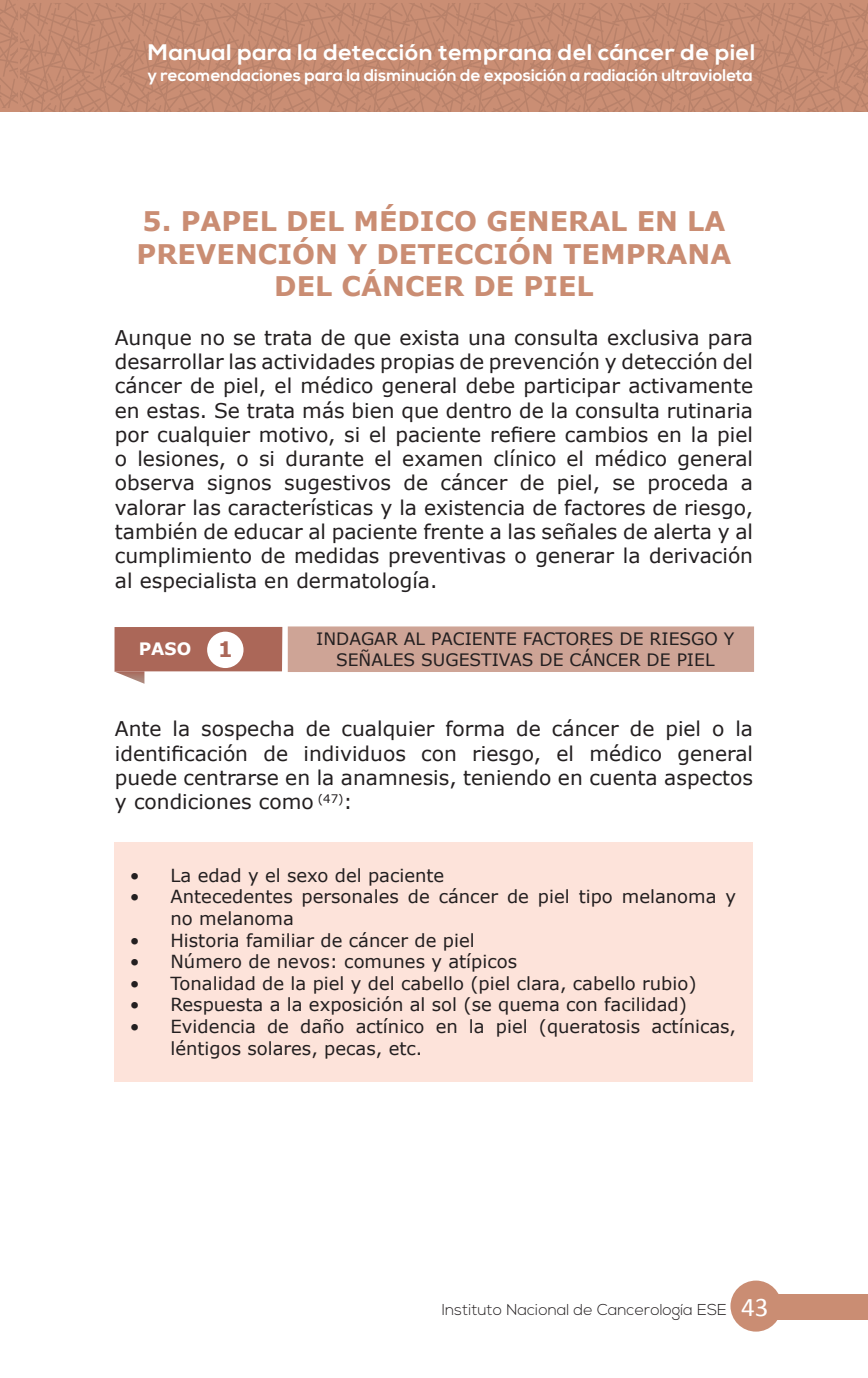
<style>
.page{position:relative;width:868px;height:1378px;background:#fff}
.page>*{position:absolute;margin:0;border:0;box-sizing:border-box;transform-origin:0 0}
.t1{font:700 27px/32.4px "Verdana";color:#ca8d73;text-align:center}
.t2{font:700 22.5px "Nexa";letter-spacing:.02em;color:#fff;scale:1.04 1}
.t3{font:20.25px/24.3px "Verdana";color:#231f20;text-align:justify}
.t4{font:18px/21.6px "Verdana";color:#231f20}
.t5{font:17.1px/20.5px "Verdana";color:#231f20;text-align:center}
.t6{font:700 17.1px "Verdana";color:#fff}
.t7{font:700 16.88px "Nexa";color:#fff}
.t8{font:300 15.75px "Nexa";color:#231f20}
.s1{font-size:21.38px;color:#ab6758}
.s2{font-family:"Calibri";font-weight:400;font-size:27px;color:#fff}
</style>
<div class="page">
<div style="left:19px;top:0;width:848px;height:111px;background:#ca8e74"></div>
<svg style="left:20px;top:3px;width:847px;height:108px"></svg>
<div style="left:756px;top:1294px;width:111px;height:25px;background:#ca8d73"></div>
<div style="left:730px;top:1280px;width:51px;height:51px;background:#ca8d73;border-radius:50%"></div>
<div style="left:0;top:0;width:19px;height:111px;background:#ca8e74"></div>
<svg style="left:0;top:0;width:18px;height:108px"></svg>
<div style="left:114px;top:627px;width:168px;height:44px;background:#ab6758"></div>
<svg style="left:114px;top:671px;width:30px;height:13px"></svg>
<div style="left:288px;top:626px;width:466px;height:46px;background:#cea496"></div>
<div style="left:207px;top:632px;width:36px;height:36px;background:#fff;border-radius:50%"></div>
<div style="left:114px;top:842px;width:638px;height:239px;background:#fde3da"></div>
<p class="t2" style="left:148px;top:39px;width:585px">Manual para la detección temprana del cáncer de piel</p>
<p class="t7" style="left:148px;top:66px;width:606px">y recomendaciones para la disminución de exposición a radiación ultravioleta</p>
<h1 class="t1" style="left:136px;top:205px;width:596px">5. PAPEL DEL MÉDICO GENERAL EN LA<br>PREVENCIÓN Y DETECCIÓN TEMPRANA<br>DEL CÁNCER DE PIEL</h1>
<p class="t3" style="left:115px;top:325px;width:639px">Aunque no se trata de que exista una consulta exclusiva para desarrollar las actividades propias de prevención y detección del cáncer de piel, el médico general debe participar activamente en estas. Se trata más bien que dentro de la consulta rutinaria por cualquier motivo, si el paciente refiere cambios en la piel o lesiones, o si durante el examen clínico el médico general observa signos sugestivos de cáncer de piel, se proceda a valorar las características y la existencia de factores de riesgo, también de educar al paciente frente a las señales de alerta y al cumplimiento de medidas preventivas o generar la derivación al especialista en dermatología.</p>
<p class="t6" style="left:139px;top:637px;width:96px">PASO <span class="s1">1</span></p>
<p class="t5" style="left:316px;top:629px;width:420px">INDAGAR AL PACIENTE FACTORES DE RIESGO Y<br>SEÑALES SUGESTIVAS DE CÁNCER DE PIEL</p>
<p class="t3" style="left:115px;top:716px;width:639px">Ante la sospecha de cualquier forma de cáncer de piel o la identificación de individuos con riesgo, el médico general puede centrarse en la anamnesis, teniendo en cuenta aspectos y condiciones como <sup>(47)</sup>:</p>
<p class="t4" style="left:130px;top:864px;width:316px">• La edad y el sexo del paciente</p>
<p class="t4" style="left:170px;top:886px;width:567px;text-indent:-40px">• Antecedentes personales de cáncer de piel tipo melanoma y no melanoma</p>
<p class="t4" style="left:130px;top:929px;width:346px">• Historia familiar de cáncer de piel</p>
<p class="t4" style="left:130px;top:950px;width:388px">• Número de nevos: comunes y atípicos</p>
<p class="t4" style="left:130px;top:972px;width:568px">• Tonalidad de la piel y del cabello (piel clara, cabello rubio)</p>
<p class="t4" style="left:130px;top:994px;width:558px">• Respuesta a la exposición al sol (se quema con facilidad)</p>
<p class="t4" style="left:170px;top:1015px;width:567px;text-indent:-40px">• Evidencia de daño actínico en la piel (queratosis actínicas, léntigos solares, pecas, etc.</p>
<p class="t8" style="left:442px;top:1300px;width:328px">Instituto Nacional de Cancerología ESE <span class="s2">43</span></p>
</div>
